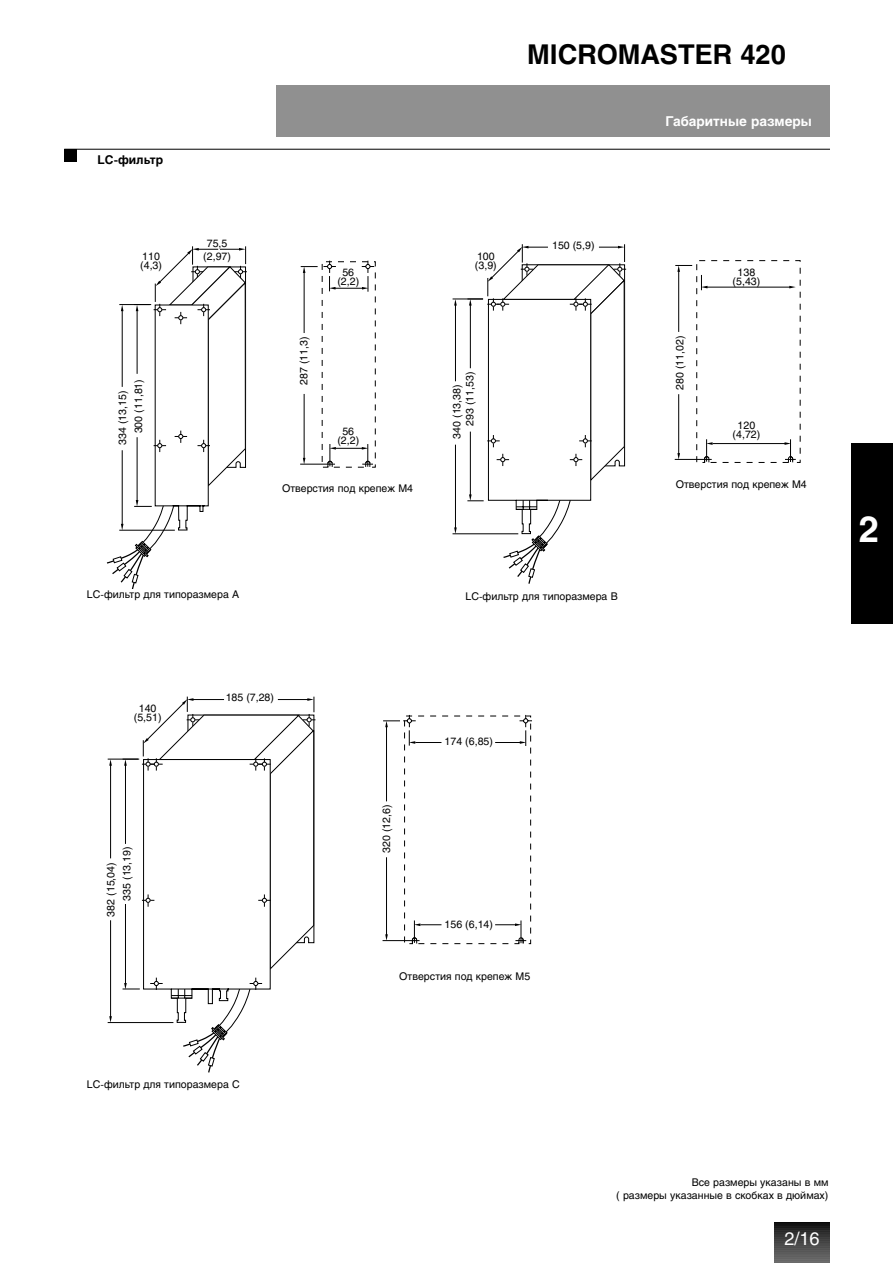
<style>
.page{position:relative;width:893px;height:1263px;background:#fff}
.page>*{position:absolute;margin:0;border:0;box-sizing:border-box;transform-origin:0 0}
.t1{font:700 36px "Helios";color:#fff}
.t2{font:700 27px "Helios";color:#000}
.t3{font:18px "Helios";color:#fff}
.t4{font:700 13.5px "Helios";color:#fff}
.t5{font:700 12px "Helios";color:#000}
.t6{font:10.5px/9px "Helios";color:#000;text-align:center}
</style>
<div class="page">
<div style="left:277px;top:85px;width:553px;height:51px;background:#909090"></div>
<hr style="left:64px;top:149px;width:766px;height:1px;background:#000">
<div style="left:64px;top:149px;width:13px;height:13px;background:#000"></div>
<hr style="left:774px;top:1262px;width:55px;height:1px;background:#6a6a6a">
<hr style="left:774px;top:1261px;width:55px;height:1px;background:#686868">
<hr style="left:774px;top:1260px;width:55px;height:1px;background:#666">
<hr style="left:774px;top:1259px;width:55px;height:1px;background:#656565">
<hr style="left:774px;top:1258px;width:55px;height:1px;background:#636363">
<hr style="left:774px;top:1257px;width:55px;height:1px;background:#616161">
<hr style="left:774px;top:1256px;width:55px;height:1px;background:#5f5f5f">
<hr style="left:774px;top:1255px;width:55px;height:1px;background:#5e5e5e">
<hr style="left:774px;top:1254px;width:55px;height:1px;background:#5c5c5c">
<hr style="left:774px;top:1253px;width:55px;height:1px;background:#5a5a5a">
<hr style="left:774px;top:1252px;width:55px;height:1px;background:#585858">
<hr style="left:774px;top:1251px;width:55px;height:1px;background:#555">
<hr style="left:774px;top:1250px;width:55px;height:1px;background:#545454">
<hr style="left:774px;top:1249px;width:55px;height:1px;background:#515151">
<hr style="left:774px;top:1248px;width:55px;height:1px;background:#505050">
<hr style="left:774px;top:1247px;width:55px;height:1px;background:#4d4d4d">
<hr style="left:774px;top:1246px;width:55px;height:1px;background:#4c4c4c">
<hr style="left:774px;top:1245px;width:55px;height:1px;background:#494949">
<hr style="left:774px;top:1244px;width:55px;height:1px;background:#484848">
<hr style="left:774px;top:1243px;width:55px;height:1px;background:#454545">
<hr style="left:774px;top:1242px;width:55px;height:1px;background:#444">
<hr style="left:774px;top:1241px;width:55px;height:1px;background:#414141">
<hr style="left:774px;top:1240px;width:55px;height:1px;background:#3e3e3e">
<hr style="left:774px;top:1239px;width:55px;height:1px;background:#3c3c3c">
<hr style="left:774px;top:1238px;width:55px;height:1px;background:#3b3b3b">
<hr style="left:774px;top:1237px;width:55px;height:1px;background:#383838">
<hr style="left:774px;top:1236px;width:55px;height:1px;background:#343434">
<hr style="left:774px;top:1235px;width:55px;height:1px;background:#323232">
<hr style="left:774px;top:1234px;width:55px;height:1px;background:#2f2f2f">
<hr style="left:774px;top:1233px;width:55px;height:1px;background:#2d2d2d">
<hr style="left:774px;top:1232px;width:55px;height:1px;background:#2a2a2a">
<hr style="left:774px;top:1231px;width:55px;height:1px;background:#282828">
<hr style="left:774px;top:1230px;width:55px;height:1px;background:#262626">
<hr style="left:774px;top:1229px;width:55px;height:1px;background:#202020">
<hr style="left:774px;top:1228px;width:55px;height:1px;background:#1d1d1d">
<hr style="left:774px;top:1227px;width:55px;height:1px;background:#181818">
<hr style="left:774px;top:1226px;width:55px;height:1px;background:#161616">
<hr style="left:774px;top:1225px;width:55px;height:1px;background:#101010">
<hr style="left:774px;top:1224px;width:55px;height:1px;background:#101010">
<hr style="left:774px;top:1223px;width:55px;height:1px;background:#0a0a0a">
<hr style="left:774px;top:1222px;width:55px;height:1px;background:#060606">
<div style="left:851px;top:443px;width:41px;height:180px;background:#000"></div>
<svg style="left:106px;top:246px;width:141px;height:343px"></svg>
<hr style="left:452px;top:299px;width:31px;height:1px;background:#000">
<svg style="left:454px;top:527px;width:3px;height:7px"></svg>
<svg style="left:454px;top:299px;width:3px;height:7px"></svg>
<hr style="left:455px;top:304px;width:1px;height:77px;background:#000">
<hr style="left:455px;top:445px;width:1px;height:84px;background:#000">
<hr style="left:452px;top:534px;width:66px;height:1px;background:#000">
<svg style="left:467px;top:244px;width:159px;height:340px"></svg>
<hr style="left:300px;top:464px;width:35px;height:1px;background:#000">
<svg style="left:301px;top:261px;width:75px;height:207px"></svg>
<hr style="left:674px;top:459px;width:37px;height:1px;background:#000">
<svg style="left:675px;top:260px;width:125px;height:203px"></svg>
<hr style="left:108px;top:759px;width:31px;height:1px;background:#000">
<svg style="left:109px;top:1016px;width:3px;height:6px"></svg>
<svg style="left:109px;top:759px;width:3px;height:7px"></svg>
<hr style="left:110px;top:764px;width:1px;height:94px;background:#000">
<hr style="left:110px;top:920px;width:1px;height:98px;background:#000">
<hr style="left:108px;top:1022px;width:65px;height:1px;background:#000">
<svg style="left:122px;top:696px;width:193px;height:376px"></svg>
<hr style="left:382px;top:940px;width:37px;height:1px;background:#000">
<svg style="left:383px;top:715px;width:149px;height:229px"></svg>
<h2 class="t2" style="left:527px;top:44px;width:260px">MICROMASTER 420</h2>
<p class="t5" style="left:98px;top:155px;width:67px">LC-фильтр</p>
<p class="t4" style="left:665px;top:116px;width:148px">Габаритные размеры</p>
<p class="t6" style="left:207px;top:239px;width:22px">75,5</p>
<p class="t6" style="left:552px;top:242px;width:44px">150 (5,9)</p>
<p class="t6" style="left:203px;top:252px;width:29px">(2,97)</p>
<p class="t6" style="left:140px;top:253px;width:23px;text-align:left">110 (4,3)</p>
<p class="t6" style="left:475px;top:253px;width:23px;text-align:left">100 (3,9)</p>
<p class="t6" style="left:337px;top:268px;width:23px">56 (2,2)</p>
<p class="t6" style="left:732px;top:268px;width:29px">138 (5,43)</p>
<p class="t6" style="left:135px;top:433px;width:56px;rotate:-90deg">300 (11,81)</p>
<p class="t6" style="left:119px;top:445px;width:56px;rotate:-90deg">334 (13,15)</p>
<p class="t6" style="left:300px;top:385px;width:50px;rotate:-90deg">287 (11,3)</p>
<p class="t6" style="left:337px;top:428px;width:23px">56 (2,2)</p>
<p class="t6" style="left:282px;top:484px;width:132px">Отверстия под крепеж М4</p>
<p class="t6" style="left:451px;top:426px;width:56px;line-height:12.8px;text-align:left;text-indent:-13px;rotate:-90deg">340 (13,38)<br>293 (11,53)</p>
<p class="t6" style="left:87px;top:590px;width:154px">LC-фильтр для типоразмера А</p>
<p class="t6" style="left:465px;top:593px;width:154px">LC-фильтр для типоразмера B</p>
<p class="t6" style="left:134px;top:704px;width:29px">140 (5,51)</p>
<p class="t6" style="left:104px;top:901px;width:56px;line-height:15.9px;text-align:left;text-indent:-16px;rotate:-90deg">382 (15,04)<br>335 (13,19)</p>
<p class="t6" style="left:226px;top:693px;width:50px">185 (7,28)</p>
<p class="t6" style="left:382px;top:853px;width:50px;rotate:-90deg">320 (12,6)</p>
<p class="t6" style="left:444px;top:737px;width:50px">174 (6,85)</p>
<p class="t6" style="left:444px;top:920px;width:50px">156 (6,14)</p>
<p class="t6" style="left:399px;top:973px;width:132px">Отверстия под крепеж М5</p>
<p class="t6" style="left:676px;top:390px;width:56px;rotate:-90deg">280 (11,02)</p>
<p class="t6" style="left:732px;top:422px;width:29px">120 (4,72)</p>
<p class="t6" style="left:675px;top:481px;width:132px">Отверстия под крепеж М4</p>
<h1 class="t1" style="left:858px;top:515px;width:22px">2</h1>
<p class="t6" style="left:87px;top:1081px;width:154px">LC-фильтр для типоразмера C</p>
<p class="t6" style="left:616px;top:1177px;width:214px;line-height:12.6px;text-align:right">Все размеры указаны в мм<br>( размеры указанные в скобках в дюймах)</p>
<h3 class="t3" style="left:784px;top:1232px;width:37px">2/16</h3>
</div>
